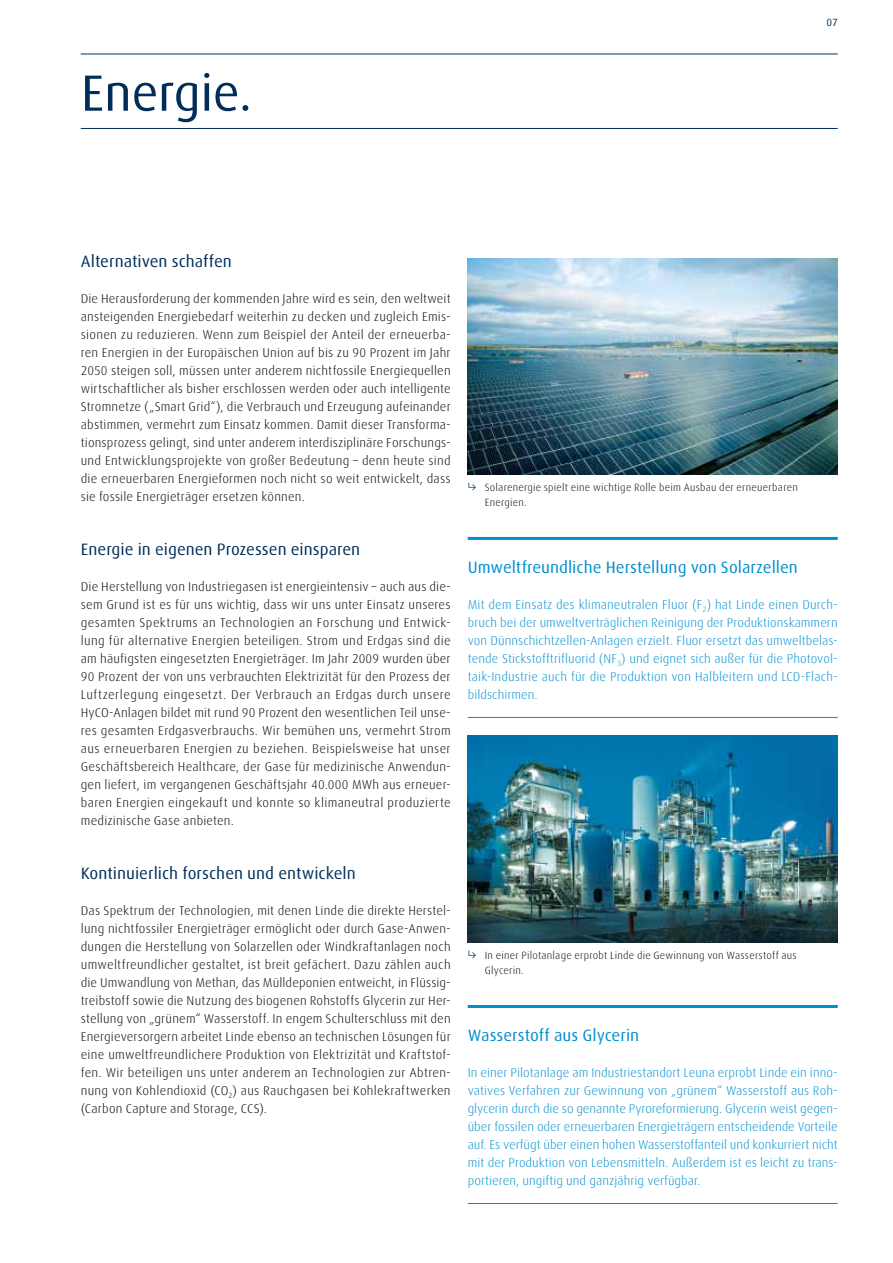
<style>
.page{position:relative;width:893px;height:1263px;background:#fff}
.page>*{position:absolute;margin:0;border:0;box-sizing:border-box;transform-origin:0 0}
.t1{font:51px "Linde Dax";letter-spacing:-.015em;color:#002e59}
.t2{font:16.5px "Linde Dax";color:#002e59}
.t3{font:16.5px "Linde Dax";color:#008ecf}
.t4{font:300 12.75px/18px "Linde Dax";letter-spacing:.015em;color:#000;text-align:justify}
.t5{font:300 12.75px/18px "Linde Dax";color:#008ecf;text-align:justify}
.t6{font:300 10.5px/14.7px "Linde Dax";letter-spacing:.02em;color:#000}
.t7{font:10.5px "Linde Dax";color:#002e59}
.s1{font-family:"Linde Dax Regular Expert";font-weight:400;color:#002e59}
</style>
<div class="page">
<hr style="left:81px;top:54px;width:757px;height:1px;background:#002e59">
<hr style="left:81px;top:128px;width:757px;height:1px;background:#002e59">
<hr style="left:468px;top:537px;width:370px;height:3px;background:#008ecf">
<hr style="left:468px;top:717px;width:370px;height:1px;background:#008ecf">
<hr style="left:468px;top:1005px;width:370px;height:3px;background:#008ecf">
<hr style="left:468px;top:1203px;width:370px;height:1px;background:#008ecf">
<img style="left:468px;top:258px;width:370px;height:216px">
<img style="left:468px;top:735px;width:370px;height:207px">
<h1 class="t1" style="left:81px;top:65px;width:173px">Energie.</h1>
<p class="t7" style="left:826px;top:17px;width:13px">07</p>
<p class="t2" style="left:81px;top:252px;width:153px">Alternativen schaffen</p>
<p class="t4" style="left:81px;top:290px;width:372px">Die Herausforderung der kommenden Jahre wird es sein, den weltweit ansteigenden Energiebedarf weiterhin zu decken und zugleich Emis&shy;sionen zu reduzieren. Wenn zum Beispiel der Anteil der erneuerba&shy;ren Energien in der Europäischen U nion auf bis zu 90 Prozent im Jahr 2050 steigen soll, müssen unter anderem nichtfossile Energiequellen wirtschaftlicher als bisher erschlossen werden oder auch intelligente Stromnetze („Smart Grid“), die Verbrauch und Erzeugung aufeinander abstimmen, vermehrt zum Einsatz kommen. Damit dieser Transforma&shy;tionsprozess gelingt, sind unter anderem interdisziplinäre Forschungs&shy;und Entwicklungsprojekte von großer Bedeutung – denn heute sind die erneuerbaren Energieformen noch nicht so weit entwickelt, dass sie fossile Energieträger ersetzen können.</p>
<p class="t2" style="left:81px;top:540px;width:281px">Energie in eigenen Prozessen einsparen</p>
<p class="t4" style="left:81px;top:578px;width:371px">Die Herstellung von I ndustriegasen ist energieintensiv – auch aus die&shy;sem Grund ist es für uns wichtig, dass wir uns unter Einsatz unseres gesamten Spektrums an Technologien an Forschung und Entwick&shy;lung für alternative Energien beteiligen. Strom und Erdgas sind die am häufigsten eingesetzten Energieträger. I m Jahr 2009 wurden über 90 Prozent der von uns verbrauchten Elektrizität für den Prozess der Luftzerlegung eingesetzt. Der Verbrauch an Erdgas durch unsere HyCO-Anlagen bildet mit rund 90 Prozent den wesentlichen Teil unse&shy;res gesamten Erdgasverbrauchs. Wir bemühen uns, vermehrt Strom aus erneuerbaren Energien zu beziehen. Beispielsweise hat unser Geschäftsbereich Healthcare, der Gase für medizinische Anwendun&shy;gen liefert, im vergangenen Geschäftsjahr 40.000 MWh aus erneuer&shy;baren Energien eingekauft und konnte so klimaneutral produzierte medizinische Gase anbieten.</p>
<p class="t2" style="left:81px;top:864px;width:277px">Kontinuierlich forschen und entwickeln</p>
<p class="t4" style="left:81px;top:902px;width:371px">Das Spektrum der Technologien, mit denen Linde die direkte Herstel&shy;lung nichtfossiler Energieträger ermöglicht oder durch Gase-Anwen&shy;dungen die Herstellung von Solarzellen oder Windkraftanlagen noch umweltfreundlicher gestaltet, ist breit gefächert. Dazu zählen auch die U mwandlung von Methan, das Mülldeponien entweicht, in Flüssig&shy;treibstoff sowie die N utzung des biogenen Rohstoffs Glycerin zur Her&shy;stellung von „grünem“ Wasserstoff. I n engem Schulterschluss mit den Energieversorgern arbeitet Linde ebenso an technischen Lösungen für eine umweltfreundlichere Produktion von Elektrizität und Kraftstof&shy;fen. Wir beteiligen uns unter anderem an Technologien zur Abtren&shy;nung von Kohlendioxid (CO<sub>2</sub>) aus Rauchgasen bei Kohlekraftwerken (Carbon Capture and Storage, CCS).</p>
<p class="t6" style="left:485px;top:480px;width:315px;text-indent:-17px"><span class="s1">1</span> Solarenergie spielt eine wichtige Rolle beim Ausbau der erneuerbaren<br>Energien.</p>
<p class="t3" style="left:468px;top:558px;width:332px">Umweltfreundliche Herstellung von Solarzellen</p>
<p class="t5" style="left:468px;top:596px;width:371px">Mit dem Einsatz des klimaneutralen Fluor (F<sub>2</sub>) hat Linde einen Durch&shy;bruch bei der umweltverträglichen Reinigung der Produktionskammern von Dünnschichtzellen-Anlagen erzielt. Fluor ersetzt das umweltbelas&shy;tende Stickstofftrifluorid (NF<sub>3</sub>) und eignet sich außer für die Photovol&shy;taik-I ndustrie auch für die Produktion von Halbleitern und LCD-Flach&shy;bildschirmen.</p>
<p class="t6" style="left:485px;top:948px;width:314px;text-indent:-17px"><span class="s1">1</span> I n einer Pilotanlage erprobt Linde die Gewinnung von Wasserstoff aus<br>Glycerin.</p>
<p class="t3" style="left:468px;top:1026px;width:173px">Wasserstoff aus Glycerin</p>
<p class="t5" style="left:468px;top:1064px;width:372px">I n einer Pilotanlage am I ndustriestandort Leuna erprobt Linde ein inno&shy;vatives Verfahren zur Gewinnung von „grünem“ Wasserstoff aus Roh&shy;glycerin durch die so genannte Pyroreformierung. Glycerin weist gegen&shy;über fossilen oder erneuerbaren Energieträgern entscheidende Vorteile auf. Es verfügt über einen hohen Wasserstoffanteil und konkurriert nicht mit der Produktion von Lebensmitteln. Außerdem ist es leicht zu trans&shy;portieren, ungiftig und ganzjährig verfügbar.</p>
</div>
